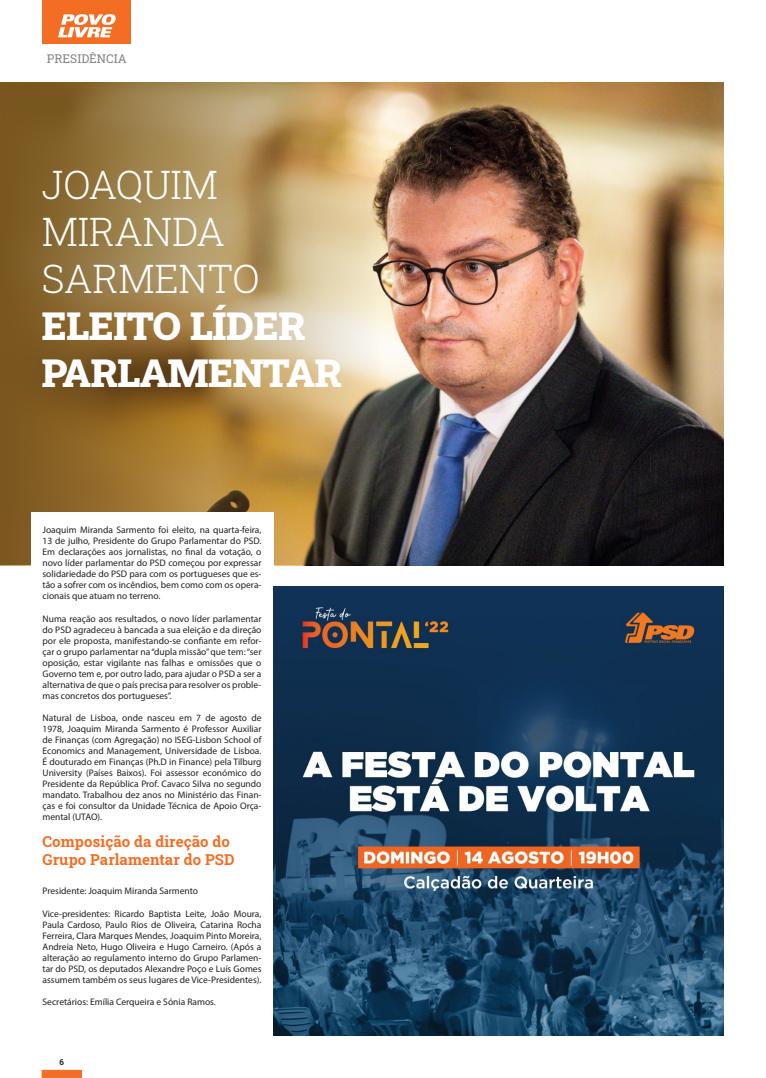
<style>
.page{position:relative;width:766px;height:1078px;background:#fff}
.page>*{position:absolute;margin:0;border:0;box-sizing:border-box;transform-origin:0 0}
.n_texto{font:300 39.1px/47px "Roboto Slab";letter-spacing:-.01em;color:#fff}
.PL_new_subtitulos{font:700 15px/18px "Roboto Slab";letter-spacing:.005em;color:#f36e24}
.topos{font:12px "Roboto Slab";color:#808285}
.t1{font:9.5px/11px "Myriad Pro";color:#231f20;text-align:justify}
.t2{font:700 8px "Roboto Slab";color:#231f20}
.s1{font-weight:900}
</style>
<div class="page">
<div style="left:42px;top:1069px;width:40px;height:8px;background:#f36e24;border:1px solid #f36e24"></div>
<img style="left:380px;top:83px;width:343px;height:482px">
<svg style="left:0;top:83px;width:380px;height:482px;background:#a2834e"></svg>
<hr style="left:765px;top:718px;width:1px;height:359px;background:#71bf44">
<hr style="left:765px;top:737px;width:1px;height:340px;background:#4b4c4d">
<div style="left:43px;top:0;width:88px;height:44px;background:#f36e24"></div>
<svg style="left:58px;top:14px;width:58px;height:23px"></svg>
<img style="left:273px;top:586px;width:450px;height:449px">
<div style="left:31px;top:512px;width:242px;height:55px;background:#fff"></div>
<p class="topos" style="left:47px;top:51px;width:81px">PRESIDÊNCIA</p>
<p class="n_texto" style="left:42px;top:161px;width:301px">JOAQUIM<br>MIRANDA<br>SARMENTO<br><span class="s1">ELEITO LÍDER<br>PARLAMENTAR</span></p>
<p class="t1" style="left:43px;top:524px;width:220px">Joaquim Miranda Sarmento foi eleito, na quarta-feira, 13 de julho, Presidente do Grupo Parlamentar do PSD.<br>Em declarações aos jornalistas, no final da votação, o novo líder parlamentar do PSD começou por expressar solidariedade do PSD para com os portugueses que es&shy;tão a sofrer com os incêndios, bem como com os opera&shy;cionais que atuam no terreno.</p>
<p class="t1" style="left:43px;top:612px;width:220px">Numa reação aos resultados, o novo líder parlamentar do PSD agradeceu à bancada a sua eleição e da direção por ele proposta, manifestando-se confiante em refor&shy;çar o grupo parlamentar na “dupla missão” que tem: “ser oposição, estar vigilante nas falhas e omissões que o Governo tem e, por outro lado, para ajudar o PSD a ser a alternativa de que o país precisa para resolver os proble&shy;mas concretos dos portugueses”.</p>
<p class="t1" style="left:43px;top:712px;width:220px">Natural de Lisboa, onde nasceu em 7 de agosto de 1978, Joaquim Miranda Sarmento é Professor Auxiliar de Finanças (com Agregação) no ISEG-Lisbon School of Economics and Management, Universidade de Lisboa.<br>É douturado em Finanças (Ph.D in Finance) pela Tilburg University (Países Baixos). Foi assessor económico do Presidente da República Prof. Cavaco Silva no segundo mandato. Trabalhou dez anos no Ministério das Finan&shy;ças e foi consultor da Unidade Técnica de Apoio Orça&shy;mental (UTAO).</p>
<p class="PL_new_subtitulos" style="left:43px;top:831px;width:193px">Composição da direção do<br>Grupo Parlamentar do PSD</p>
<p class="t1" style="left:43px;top:885px;width:157px">Presidente: Joaquim Miranda Sarmento</p>
<p class="t1" style="left:43px;top:907px;width:220px">Vice-presidentes: Ricardo Baptista Leite, João Moura, Paula Cardoso, Paulo Rios de Oliveira, Catarina Rocha Ferreira, Clara Marques Mendes, Joaquim Pinto Moreira, Andreia Neto, Hugo Oliveira e Hugo Carneiro. (Após a alteração ao regulamento interno do Grupo Parlamen&shy;tar do PSD, os deputados Alexandre Poço e Luís Gomes assumem também os seus lugares de Vice-Presidentes).</p>
<p class="t1" style="left:43px;top:995px;width:175px">Secretários: Emília Cerqueira e Sónia Ramos.</p>
<p class="t2" style="left:60px;top:1056px;width:6px">6</p>
</div>
